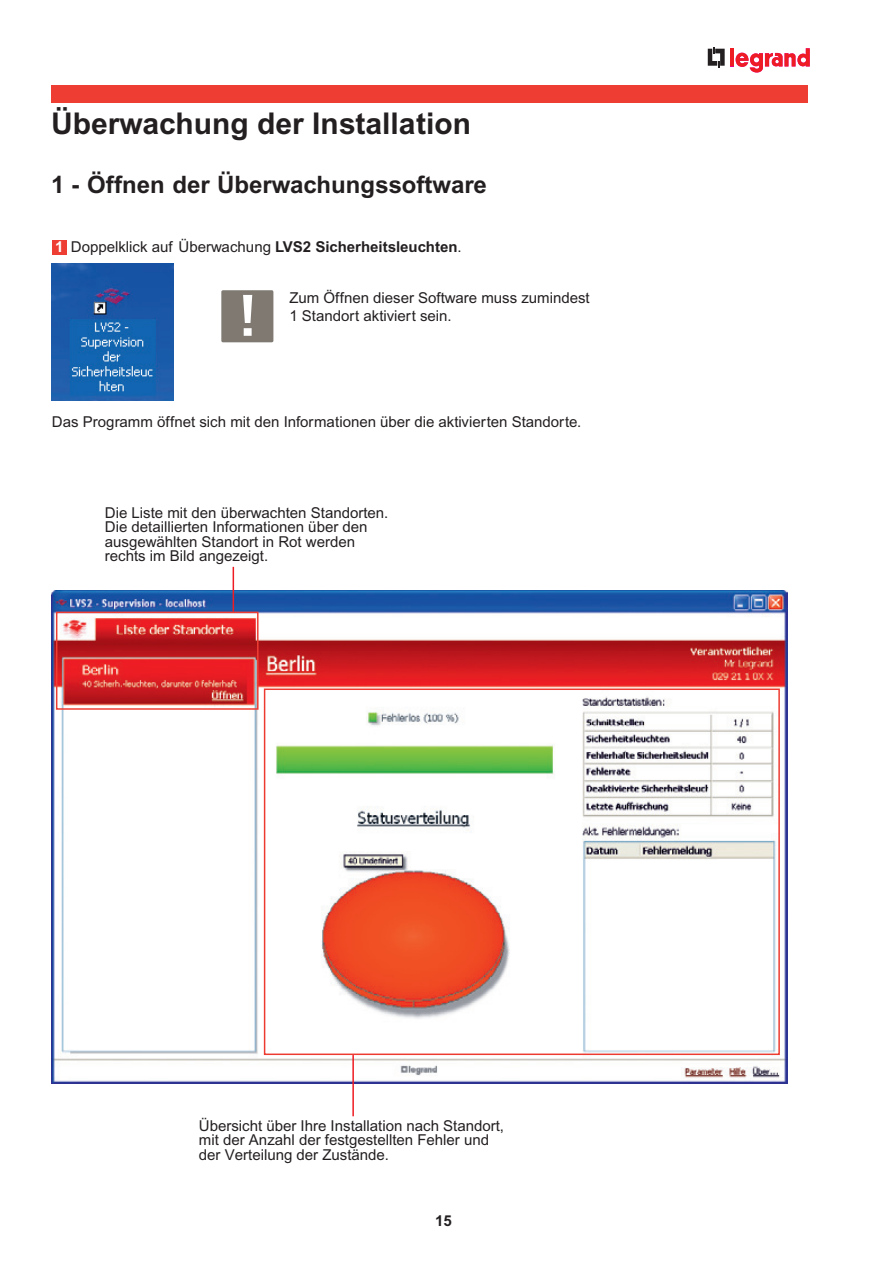
<style>
.page{position:relative;width:893px;height:1263px;background:#fff}
.page>*{position:absolute;margin:0;border:0;box-sizing:border-box;transform-origin:0 0}
.t1{font:700 30px "Arial";color:#231f20}
.t2{font:700 24px "Arial";color:#231f20}
.t3{font:15px/14.4px "Arial";color:#231f20}
.t4{font:700 15px "Arial";color:#231f20}
.s1{font-weight:700;color:#fff}
.s2{font-weight:700}
</style>
<div class="page">
<div style="left:52px;top:240px;width:15px;height:15px;background:#ee3e34"></div>
<img style="left:52px;top:263px;width:121px;height:138px">
<div style="left:51px;top:85px;width:757px;height:17px;background:#ee3e34"></div>
<svg style="left:708px;top:47px;width:17px;height:20px"></svg>
<hr style="left:730px;top:48px;width:4px;height:19px;background:#ed028c">
<hr style="left:730px;top:48px;width:4px;height:18px;background:#ee1d23">
<svg style="left:735px;top:48px;width:75px;height:25px"></svg>
<div style="left:221px;top:290px;width:52px;height:52px;background:#7f7972;border-radius:2px"></div>
<svg style="left:243px;top:295px;width:9px;height:41px"></svg>
<img style="left:51px;top:590px;width:737px;height:494px">
<div style="left:264px;top:688px;width:516px;height:367px;border:2px solid #ee3b32"></div>
<hr style="left:352px;top:1055px;width:2px;height:61px;background:#ee1d23">
<div style="left:56px;top:612px;width:203px;height:98px;border:2px solid #ee3e34"></div>
<hr style="left:233px;top:567px;width:1px;height:45px;background:#ee1d23">
<h1 class="t1" style="left:51px;top:106px;width:421px">Überwachung der Installation</h1>
<h2 class="t2" style="left:51px;top:171px;width:437px">1 - Öffnen der Überwachungssoftware</h2>
<p class="t3" style="left:55px;top:239px;width:408px"><span class="s1">1</span> Doppelklick auf Überwachung <span class="s2">LVS2 Sicherheitsleuchten</span>.</p>
<p class="t3" style="left:289px;top:288px;width:302px;line-height:18px">Zum Öffnen dieser Software muss zumindest<br>1 Standort aktiviert sein.</p>
<p class="t3" style="left:52px;top:415px;width:531px">Das Programm öffnet sich mit den I nformationen über die aktivierten Standorte.</p>
<p class="t3" style="left:105px;top:505px;width:285px">Die Liste mit den überwachten Standorten.<br>Die detaillierten I nformationen über den ausgewählten Standort in Rot werden rechts im Bild angezeigt.</p>
<p class="t3" style="left:199px;top:1118px;width:307px">Übersicht über I hre I nstallation nach Standort, mit der Anzahl der festgestellten Fehler und der Verteilung der Zustände.</p>
<p class="t4" style="left:435px;top:1212px;width:18px">15</p>
</div>
